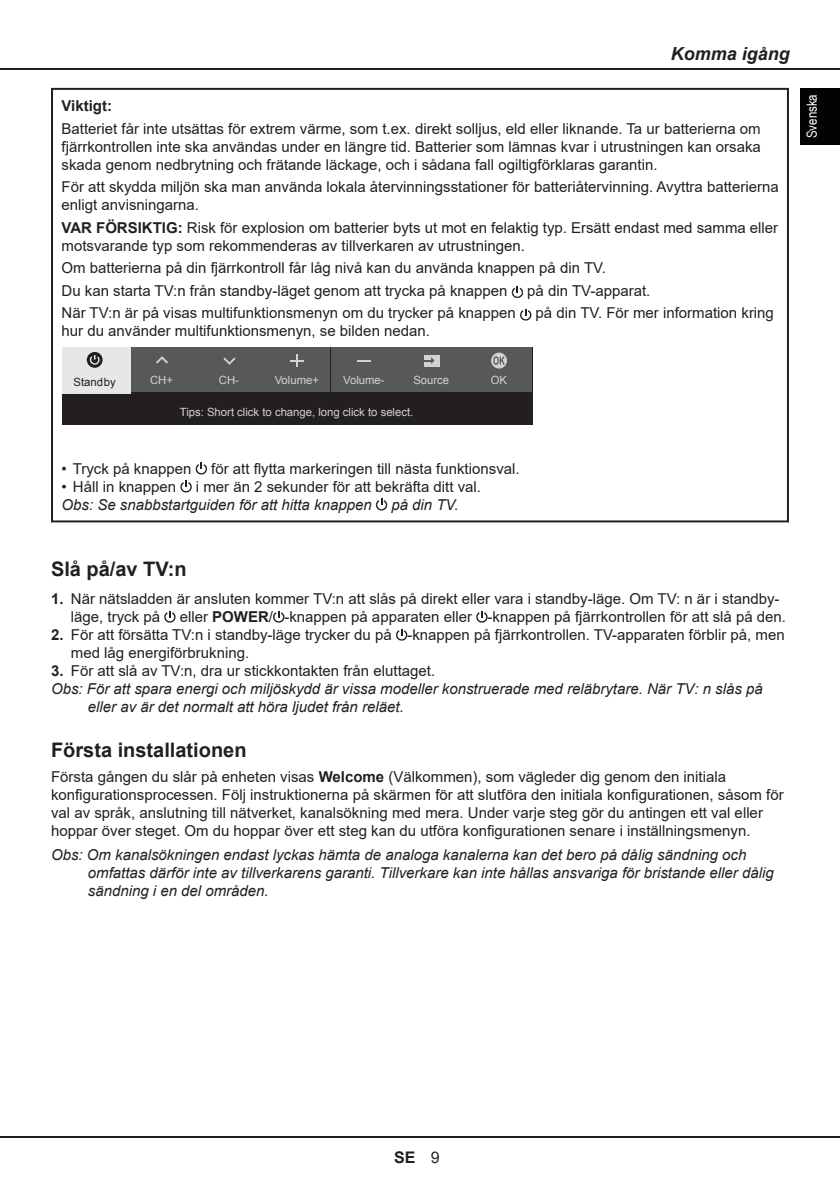
<style>
.page{position:relative;width:840px;height:1192px;background:#fff}
.page>*{position:absolute;margin:0;border:0;box-sizing:border-box;transform-origin:0 0}
.Head_2{font:700 20px "Arial";color:#231f20}
._1_header1_I{font:italic 700 18px "Arial";color:#231f20}
.t1{font:700 16px "Arial";color:#231f20}
.Body_7_5{font:15px/18px "Arial";color:#231f20}
.body{font:15px/18px "Arial";color:#231f20}
.Note_7_5_tab7_1{font:italic 15px/18px "Arial";color:#231f20}
.body-2{font:700 15px "Arial";color:#231f20}
.t2{font:14px "Arial Narrow";color:#fff}
.t3{font:11.4px "Arial";color:#d1d2d4}
.t4{font:11.4px "Arial";color:#231f20}
.s1{font-weight:700}
.s2{font-weight:400}
</style>
<div class="page">
<svg style="left:512px;top:286px;width:11px;height:12px"></svg>
<svg style="left:520px;top:309px;width:11px;height:12px"></svg>
<div style="left:62px;top:347px;width:470px;height:78px;background:#231f20"></div>
<div style="left:131px;top:347px;width:65px;height:45px;background:#57585a"></div>
<div style="left:196px;top:347px;width:67px;height:45px;background:#57585a"></div>
<div style="left:263px;top:347px;width:67px;height:45px;background:#57585a"></div>
<svg style="left:290px;top:354px;width:14px;height:13px"></svg>
<div style="left:398px;top:347px;width:67px;height:45px;background:#57585a"></div>
<div style="left:424px;top:355px;width:15px;height:11px;background:#d1d2d4"></div>
<svg style="left:424px;top:357px;width:11px;height:7px"></svg>
<div style="left:465px;top:347px;width:67px;height:45px;background:#57585a"></div>
<svg style="left:491px;top:353px;width:16px;height:16px"></svg>
<svg style="left:493px;top:356px;width:12px;height:9px"></svg>
<div style="left:331px;top:347px;width:67px;height:45px;background:#57585a"></div>
<svg style="left:357px;top:360px;width:14px;height:1px"></svg>
<div style="left:62px;top:347px;width:69px;height:47px;background:#e6e7e9"></div>
<svg style="left:87px;top:352px;width:16px;height:16px"></svg>
<svg style="left:90px;top:355px;width:10px;height:10px"></svg>
<svg style="left:223px;top:357px;width:13px;height:8px"></svg>
<svg style="left:156px;top:356px;width:12px;height:8px"></svg>
<svg style="left:180px;top:462px;width:27px;height:31px"></svg>
<svg style="left:376px;top:498px;width:11px;height:13px"></svg>
<div style="left:51px;top:88px;width:738px;height:434px;border:2px solid #231f20"></div>
<svg style="left:164px;top:611px;width:12px;height:12px"></svg>
<svg style="left:273px;top:611px;width:11px;height:12px"></svg>
<svg style="left:476px;top:611px;width:12px;height:12px"></svg>
<svg style="left:396px;top:629px;width:11px;height:12px"></svg>
<div style="left:800px;top:88px;width:40px;height:57px;background:#030303"></div>
<hr style="left:0;top:69px;width:840px;height:1px;background:#231f20">
<hr style="left:0;top:1136px;width:840px;height:1px;background:#231f20">
<p class="_1_header1_I" style="left:671px;top:42px;width:121px">Komma igång</p>
<p class="body-2" style="left:62px;top:95px;width:52px">Viktigt:</p>
<p class="body" style="left:62px;top:119px;width:701px;text-align:justify">Batteriet får inte utsättas för extrem värme, som t.ex. direkt solljus, eld eller liknande. Ta ur batterierna om fjärrkontrollen inte ska användas under en längre tid. Batterier som lämnas kvar i utrustningen kan orsaka skada genom nedbrytning och frätande läckage, och i sådana fall ogiltigförklaras garantin.</p>
<p class="body" style="left:62px;top:178px;width:719px">För att skydda miljön ska man använda lokala återvinningsstationer för batteriåtervinning. Avyttra batterierna enligt anvisningarna.</p>
<p class="body" style="left:62px;top:218px;width:718px"><span class="s1">VAR FÖRSIKTIG:</span> Risk för explosion om batterier byts ut mot en felaktig typ. Ersätt endast med samma eller motsvarande typ som rekommenderas av tillverkaren av utrustningen.</p>
<p class="body" style="left:62px;top:259px;width:546px">Om batterierna på din fjärrkontroll får låg nivå kan du använda knappen på din TV.</p>
<p class="body" style="left:62px;top:282px;width:448px">Du kan starta TV:n från standby-läget genom att trycka på knappen</p>
<p class="body" style="left:527px;top:282px;width:125px">på din TV-apparat.</p>
<p class="body" style="left:62px;top:304px;width:456px">När TV:n är på visas multifunktionsmenyn om du trycker på knappen</p>
<p class="body" style="left:536px;top:304px;width:240px">på din TV. För mer information kring</p>
<p class="body" style="left:62px;top:322px;width:370px">hur du använder multifunktionsmenyn, se bilden nedan.</p>
<p class="t4" style="left:74px;top:374px;width:44px">Standby</p>
<p class="t3" style="left:150px;top:373px;width:24px">CH+</p>
<p class="t3" style="left:219px;top:373px;width:22px">CH-</p>
<p class="t3" style="left:275px;top:373px;width:46px">Volume+</p>
<p class="t3" style="left:343px;top:373px;width:43px">Volume-</p>
<p class="t3" style="left:413px;top:373px;width:37px">Source</p>
<p class="t3" style="left:491px;top:373px;width:18px">OK</p>
<p class="t3" style="left:180px;top:405px;width:235px">Tips: Short click to change, long click to select.</p>
<p class="t2" style="left:801px;top:138px;width:46px;rotate:-90deg">Svenska</p>
<p class="Body_7_5" style="left:62px;top:459px;width:131px">• Tryck på knappen</p>
<p class="Body_7_5" style="left:211px;top:459px;width:310px">för att flytta markeringen till nästa funktionsval.</p>
<p class="Body_7_5" style="left:62px;top:477px;width:116px">• Håll in knappen</p>
<p class="Body_7_5" style="left:196px;top:477px;width:287px">i mer än 2 sekunder för att bekräfta ditt val.</p>
<p class="Note_7_5_tab7_1" style="left:62px;top:496px;width:312px">Obs: Se snabbstartguiden för att hitta knappen</p>
<p class="Note_7_5_tab7_1" style="left:391px;top:496px;width:69px">på din TV.</p>
<p class="Head_2" style="left:51px;top:555px;width:137px">Slå på/av TV:n</p>
<p class="Body_7_5" style="left:71px;top:590px;width:710px;text-indent:-20px"><span class="s1">1.</span> När nätsladden är ansluten kommer TV:n att slås på direkt eller vara i standby-läge. Om TV: n är i standby&shy;läge, tryck på</p>
<p class="Body_7_5" style="left:180px;top:608px;width:608px">eller <span class="s1">POWER</span>/ -knappen på apparaten eller -knappen på fjärrkontrollen för att slå på den.</p>
<p class="Body_7_5" style="left:71px;top:626px;width:715px;text-indent:-20px"><span class="s1">2.</span> För att försätta TV:n i standby-läge trycker du på -knappen på fjärrkontrollen. TV-apparaten förblir på, men med låg energiförbrukning.</p>
<p class="Body_7_5" style="left:51px;top:662px;width:386px"><span class="s1">3.</span> För att slå av TV:n, dra ur stickkontakten från eluttaget.</p>
<p class="Note_7_5_tab7_1" style="left:88px;top:680px;width:676px;text-indent:-37px">Obs: För att spara energi och miljöskydd är vissa modeller konstruerade med reläbrytare. När TV: n slås på eller av är det normalt att höra ljudet från reläet.</p>
<p class="Head_2" style="left:51px;top:736px;width:197px">Första installationen</p>
<p class="Body_7_5" style="left:51px;top:768px;width:734px">Första gången du slår på enheten visas <span class="s1">Welcome</span> (Välkommen), som vägleder dig genom den initiala konfigurationsprocessen. Följ instruktionerna på skärmen för att slutföra den initiala konfigurationen, såsom för val av språk, anslutning till nätverket, kanalsökning med mera. Under varje steg gör du antingen ett val eller hoppar över steget. Om du hoppar över ett steg kan du utföra konfigurationen senare i inställningsmenyn.</p>
<p class="Note_7_5_tab7_1" style="left:88px;top:846px;width:687px;text-indent:-37px">Obs: Om kanalsökningen endast lyckas hämta de analoga kanalerna kan det bero på dålig sändning och omfattas därför inte av tillverkarens garanti. Tillverkare kan inte hållas ansvariga för bristande eller dålig sändning i en del områden.</p>
<p class="t1" style="left:394px;top:1146px;width:47px">SE <span class="s2">9</span></p>
</div>
